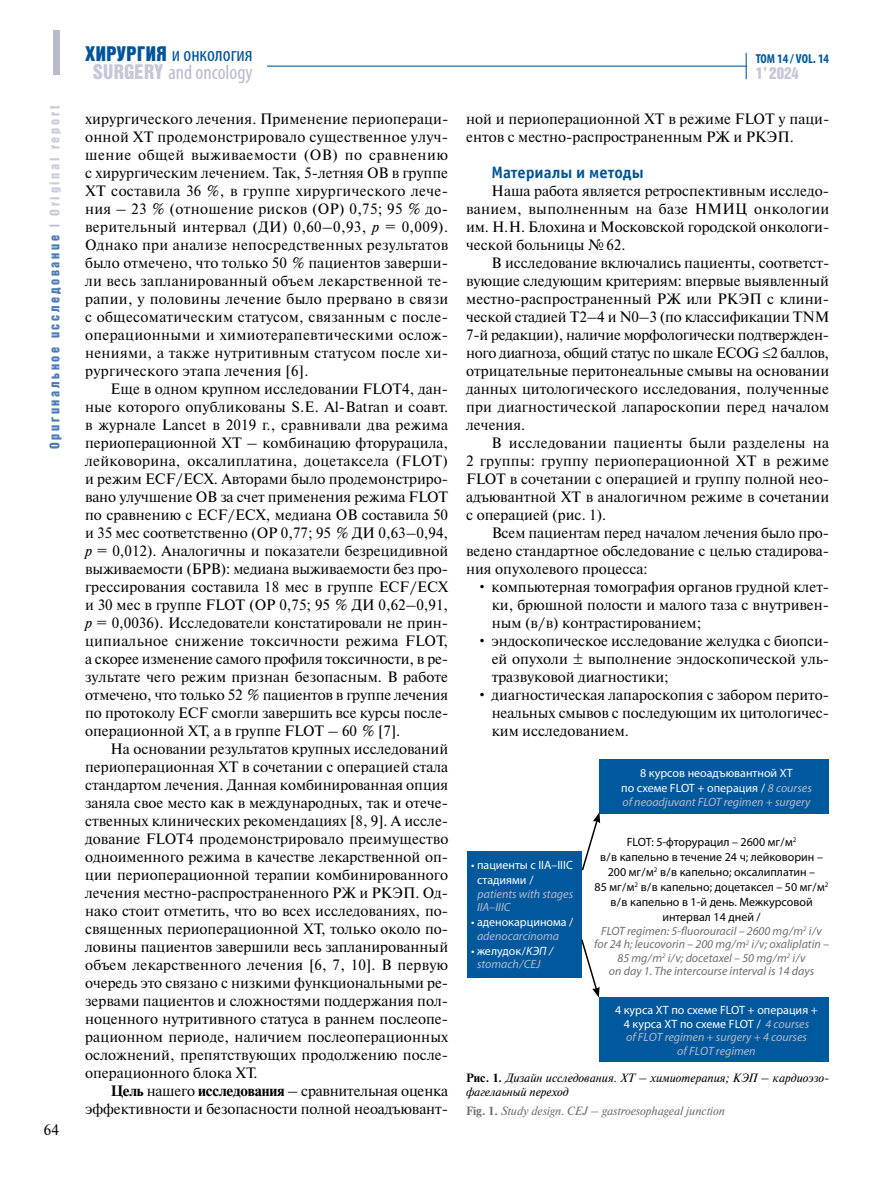
<style>
.page{position:relative;width:893px;height:1191px;background:#fff}
.page>*{position:absolute;margin:0;border:0;box-sizing:border-box;transform-origin:0 0}
.t1{font:condensed 20.4px/17.7px "Myriad Pro";color:#b8bacd;text-align:center}
.t2{font:700 16.5px "Officina Sans C";color:#005398}
.t3{font:16.5px "Bastion Kontrast Alt C";color:#c6c7d7}
.t4{font:15px/18px "Newton C";color:#000;text-align:justify}
.t5{font:13.5px "Bastion Kontrast Alt C";letter-spacing:.2em;color:#4a79b3}
.t6{font:700 condensed 13.05px "Myriad Pro";color:#00599d}
.t7{font:italic 12px/13.5px "Myriad Pro";color:#b8bacd;text-align:center}
.t8{font:12px/15px "Myriad Pro";color:#000;text-align:center}
.t9{font:italic 12px/13.5px "Myriad Pro";color:#6d6e71;text-align:center}
.t10{font:12px/15px "Myriad Pro";color:#fff}
.t11{font:italic 12px/14.4px "Newton C";color:#000}
.t12{font:italic 12px "Newton C";color:#6d6e71}
.s1{font-family:"Bastion Kontrast Alt C";font-stretch:normal;color:#005398}
.s2{color:#005398}
.s3{font-family:"Bastion Kontrast Alt C";font-stretch:normal;color:#c6c7d7}
.s4{color:#b8bacd}
.s5{color:#cacbda}
.s6{font-style:italic}
.s7{font-weight:700}
.s8{font-style:normal;color:#fff}
.s9{color:#fff}
.s10{font-style:italic;color:#b8bacd}
.s11{font-weight:700;font-style:normal}
</style>
<div class="page">
<div style="left:53px;top:31px;width:7px;height:44px;background:#b8bacd"></div>
<svg style="left:746px;top:53px;width:1px;height:26px"></svg>
<hr style="left:267px;top:66px;width:480px;height:1px;background:#005398">
<div style="left:467px;top:850px;width:115px;height:127px;background:#00599d"></div>
<div style="left:600px;top:759px;width:229px;height:55px;background:#00599d"></div>
<div style="left:600px;top:997px;width:229px;height:65px;background:#00599d"></div>
<svg style="left:581px;top:812px;width:19px;height:59px"></svg>
<svg style="left:580px;top:939px;width:20px;height:58px"></svg>
<h1 class="t1" style="left:85px;top:46px;width:169px"><span class="s1">ХИРУРГИЯ</span> <span class="s2">и онкология<br></span><span class="s3">SURGERY</span> and oncology</h1>
<p class="t5" style="left:48px;top:449px;width:345px;rotate:-90deg">ОРИГИНАЛЬНОЕ ИССЛЕДОВАНИЕ <span class="s4">|</span> <span class="s5">ORIGINAL REPORT</span></p>
<p class="t4" style="left:85px;top:110px;width:365px">хирургического лечения. Применение периопераци&shy;онной ХТ продемонстрировало существенное улуч&shy;шение общей выживаемости (ОВ) по сравнению с хирургическим лечением. Так, 5‑летняя ОВ в группе ХТ составила 36 %, в группе хирургического лече&shy;ния – 23 % (отношение рисков (ОР) 0,75; 95 % до&shy;верительный интервал (ДИ) 0,60–0,93, <span class="s6">p</span> = 0,009).<br>Однако при анализе непосредственных результатов было отмечено, что только 50 % пациентов заверши&shy;ли весь запланированный объем лекарственной те&shy;рапии, у половины лечение было прервано в связи с общесоматическим статусом, связанным с после&shy;операционными и химиотерапевтическими ослож&shy;нениями, а также нутритивным статусом после хи&shy;рургического этапа лечения [6].</p>
<p class="t4" style="left:85px;top:380px;width:365px;text-indent:26px">Еще в одном крупном исследовании FLOT4, дан&shy;ные которого опубликованы S.E. Al-Batran и соавт. в журнале Lancet в 2019 г., сравнивали два режима периоперационной ХТ – комбинацию фторурацила, лейковорина, оксалиплатина, доцетаксела (FLOT) и режим ECF/ECX. Авторами было продемонстриро&shy;вано улучшение ОВ за счет применения режима FLOT по сравнению с ECF/ECX, медиана ОВ составила 50 и 35 мес соответственно (ОР 0,77; 95 % ДИ 0,63–0,94, <span class="s6">p</span> = 0,012). Аналогичны и показатели безрецидивной выживаемости (БРВ): медиана выживаемости без про&shy;грессирования составила 18 мес в группе ECF/ECX и 30 мес в группе FLOT (ОР 0,75; 95 % ДИ 0,62–0,91, <span class="s6">p</span> = 0,0036). Исследователи констатировали не прин&shy;ципиальное снижение токсичности режима FLOT, а скорее изменение самого профиля токсичности, в ре&shy;зультате чего режим признан безопасным. В работе отмечено, что только 52 % пациентов в группе лечения по протоколу ECF смогли завершить все курсы после&shy;операционной ХТ, а в группе FLOT – 60 % [7].</p>
<p class="t4" style="left:85px;top:740px;width:365px;text-align:left;text-indent:26px">На основании результатов крупных исследований периоперационная ХТ в сочетании с операцией стала стандартом лечения. Данная комбинированная опция заняла свое место как в международных, так и отече&shy;ственных клинических рекомендациях [8, 9]. А иссле&shy;дование FLOT4 продемонстрировало преимущество одноименного режима в качестве лекарственной оп&shy;ции периоперационной терапии комбинированного лечения местно-распространенного РЖ и РКЭП. Од&shy;нако стоит отметить, что во всех исследованиях, по&shy;священных периоперационной ХТ, только около по&shy;ловины пациентов завершили весь запланированный объем лекарственного лечения [6, 7, 10]. В первую очередь это связано с низкими функциональными ре&shy;зервами пациентов и сложностями поддержания пол&shy;ноценного нутритивного статуса в раннем послеопе&shy;рационном периоде, наличием послеоперационных осложнений, препятствующих продолжению после&shy;операционного блока ХТ.</p>
<p class="t4" style="left:85px;top:1082px;width:364px;text-align:right"><span class="s7">Цель</span> нашего <span class="s7">исследования</span> – сравнительная оценка эффективности и безопасности полной неоадъювант-</p>
<p class="t4" style="left:44px;top:1120px;width:17px">64</p>
<p class="t6" style="left:756px;top:50px;width:75px">ТОМ 14 / VOL. 14</p>
<p class="t3" style="left:756px;top:65px;width:45px">1’ 2024</p>
<p class="t4" style="left:466px;top:110px;width:365px">ной и периоперационной ХТ в режиме FLOT у паци&shy;ентов с местно-распространенным РЖ и РКЭП.</p>
<p class="t2" style="left:492px;top:163px;width:154px">Материалы и методы</p>
<p class="t4" style="left:466px;top:182px;width:365px;text-indent:26px">Наша работа является ретроспективным исследо&shy;ванием, выполненным на базе НМИЦ онкологии им. Н.Н. Блохина и Московской городской онкологи&shy;ческой больницы №62.</p>
<p class="t4" style="left:466px;top:254px;width:365px;text-align:left;text-indent:26px">В исследование включались пациенты, соответст&shy;вующие следующим критериям: впервые выявленный местно-распространенный РЖ или РКЭП с клини&shy;ческой стадией T2–4 и N0–3 (по классификации TNM 7‑й редакции), наличие морфологически подтвержден&shy;ного диагноза, общий статус по шкале ECOG ≤2 баллов, отрицательные перитонеальные смывы на основании данных цитологического исследования, полученные при диагностической лапароскопии перед началом лечения.</p>
<p class="t4" style="left:466px;top:434px;width:365px;text-indent:26px">В исследовании пациенты были разделены на 2 группы: группу периоперационной ХТ в режиме FLOT в сочетании с операцией и группу полной нео&shy;адъювантной ХТ в аналогичном режиме в сочетании с операцией (рис. 1).</p>
<p class="t4" style="left:466px;top:524px;width:365px;text-indent:26px">Всем пациентам перед началом лечения было про&shy;ведено стандартное обследование с целью стадирова&shy;ния опухолевого процесса:</p>
<p class="t4" style="left:492px;top:578px;width:339px;text-indent:-15px">• компьютерная томография органов грудной клет&shy;ки, брюшной полости и малого таза с внутривен&shy;ным (в/в) контрастированием;</p>
<p class="t4" style="left:492px;top:632px;width:339px;text-indent:-15px">• эндоскопическое исследование желудка с биопси&shy;ей опухоли ± выполнение эндоскопической уль&shy;тразвуковой диагностики;</p>
<p class="t4" style="left:492px;top:686px;width:339px;text-align:left;text-indent:-15px">• диагностическая лапароскопия с забором перито&shy;неальных смывов с последующим их цитологичес&shy;ким исследованием.</p>
<p class="t10" style="left:477px;top:857px;width:97px;text-indent:-6px">• пациенты с IIА–IIIС стадиями /</p>
<p class="t7" style="left:477px;top:886px;width:98px;text-align:left">patients with stages<br>IIA–IIIC</p>
<p class="t10" style="left:471px;top:914px;width:104px">• аденокарцинома /</p>
<p class="t7" style="left:477px;top:928px;width:84px">adenocarcinoma</p>
<p class="t7" style="left:471px;top:943px;width:84px"><span class="s8">• желудок/</span><span class="s9">КЭП / </span>stomach/CEJ</p>
<p class="t10" style="left:621px;top:765px;width:192px;text-align:center">8 курсов неоадъювантной ХТ<br>по схеме FLOT + операция / <span class="s10">8 courses</span></p>
<p class="t7" style="left:622px;top:794px;width:190px">of neoadjuvant FLOT regimen + surgery</p>
<p class="t8" style="left:595px;top:834px;width:235px">FLOT: 5‑фторурацил – 2600 мг/м<sup>2<br></sup>в/в капельно в течение 24 ч; лейковорин – 200 мг/м<sup>2</sup> в/в капельно; оксалиплатин –<br>85 мг/м<sup>2</sup> в/в капельно; доцетаксел – 50 мг/м<sup>2 </sup>в/в капельно в 1‑й день. Межкурсовой интервал 14 дней /</p>
<p class="t9" style="left:594px;top:924px;width:236px">FLOT regimen: 5‑fluorouracil – 2600 mg/m<sup>2</sup> i/v for 24 h; leucovorin – 200 mg/m<sup>2</sup> i/v; oxaliplatin – 85 mg/m<sup>2</sup> i/v; docetaxel – 50 mg/m<sup>2</sup> i/v<br>on day 1. The intercourse interval is 14 days</p>
<p class="t7" style="left:615px;top:1003px;width:204px"><span class="s8">4 курса ХТ по схеме FLOT + операция +<br>4 курса ХТ по схеме FLOT /</span> 4 courses<br>of FLОT regimen + surgery + 4 courses<br>of FLОT regimen</p>
<p class="t11" style="left:466px;top:1070px;width:365px"><span class="s11">Рис. 1.</span> Дизайн исследования. ХТ – химиотерапия; КЭП – кардиоэзо&shy;фагелаьный переход</p>
<p class="t12" style="left:466px;top:1104px;width:260px"><span class="s11">Fig. 1.</span> Study design. CEJ – gastroesophageal junction</p>
</div>
